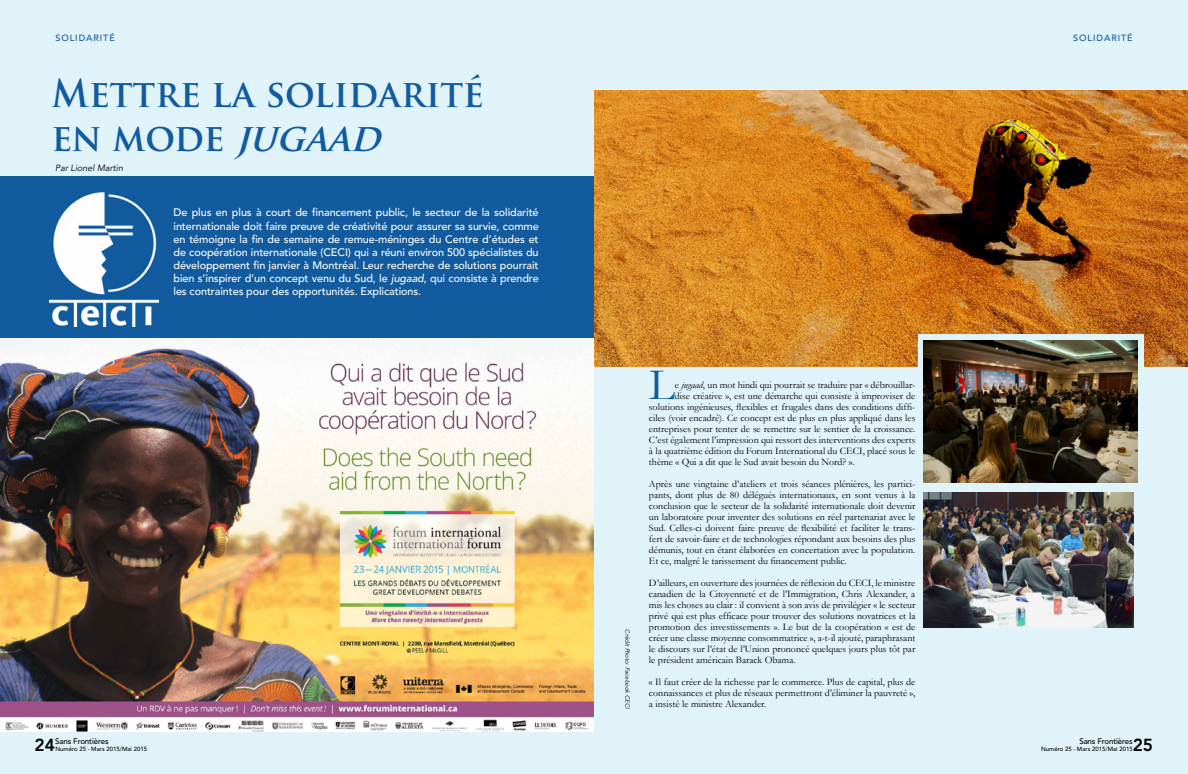
<style>
.page{position:relative;width:1188px;height:774px;background:#dff3f9}
.page>*{position:absolute;margin:0;border:0;box-sizing:border-box;transform-origin:0 0}
.t1{font:45.3px "Garamond";color:#125b9f}
.t2{font:700 37.4px/44.9px "Trajan Pro";color:#125b9f;scale:.96 1}
.t3{font:800 17.3px "Avenir LT Std";color:#000101}
.t4{font:800 17.3px "Avenir LT Std";color:#000}
.t5{font:500 10.9px/13.1px "Avenir LT Std";letter-spacing:-.01em;color:#fff;text-align:justify}
.t6{font:10px/11px "Garamond";color:#000;text-align:justify}
.t7{font:500 9px "Avenir LT Std";letter-spacing:.1em;color:#125b9f}
.t8{font:italic 9px "Avenir LT Std";color:#000}
.t9{font:500 8px "Avenir LT Std";letter-spacing:-.02em;color:#000}
.t10{font:500 6px "Avenir LT Std";color:#000}
.t11{font:italic 6px "Avenir LT Std";letter-spacing:-.005em;color:#000}
.s1{font-style:italic}
</style>
<div class="page">
<div style="left:0;top:177px;width:594px;height:162px;background:#125b9f"></div>
<img style="left:50px;top:192px;width:109px;height:134px">
<img style="left:594px;top:91px;width:594px;height:276px">
<img style="left:0;top:339px;width:594px;height:392px">
<svg style="left:918px;top:334px;width:225px;height:149px"></svg>
<img style="left:924px;top:341px;width:213px;height:142px">
<img style="left:924px;top:492px;width:209px;height:135px">
<p class="t7" style="left:55px;top:33px;width:61px">SOLIDARITÉ</p>
<p class="t7" style="left:1073px;top:33px;width:61px">SOLIDARITÉ</p>
<h2 class="t2" style="left:51px;top:71px;width:452px">Mettre la solidarité e n m o d e <span class="s1">JUGAAD</span></h2>
<p class="t8" style="left:55px;top:163px;width:69px">Par Lionel Martin</p>
<p class="t5" style="left:174px;top:206px;width:367px">De plus en plus à court de financement public, le secteur de la solidarité internationale doit faire preuve de créativité pour assurer sa survie, comme en témoigne la fin de semaine de remue-méninges du Centre d’études et de coopération internationale (CECI) qui a réuni environ 500 spécialistes du développement fin janvier à Montréal. Leur recherche de solutions pourrait bien s’inspirer d’un concept venu du Sud, le <span class="s1">jugaad</span>, qui consiste à prendre les contraintes pour des opportunités. Explications.</p>
<p class="t9" style="left:55px;top:737px;width:55px">Sans Frontières</p>
<h3 class="t4" style="left:35px;top:735px;width:22px">24</h3>
<p class="t10" style="left:55px;top:745px;width:93px">Numéro 25 - Mars 2015/Mai 2015</p>
<p class="t11" style="left:631px;top:629px;width:81px;rotate:90deg">Crédit Photo: Facebook CECI</p>
<h1 class="t1" style="left:649px;top:355px;width:27px">L</h1>
<p class="t6" style="left:675px;top:379px;width:242px">e <span class="s1">jugaad</span>, un mot hindi qui pourrait se traduire par « débrouillar-</p>
<p class="t6" style="left:675px;top:390px;width:242px">dise créative », est une démarche qui consiste à improviser de</p>
<p class="t6" style="left:649px;top:401px;width:268px">solutions ingénieuses, flexibles et frugales dans des conditions diffi-</p>
<p class="t6" style="left:649px;top:412px;width:268px">ciles (voir encadré). Ce concept est de plus en plus appliqué dans les</p>
<p class="t6" style="left:649px;top:423px;width:268px">entreprises pour tenter de se remettre sur le sentier de la croissance.</p>
<p class="t6" style="left:649px;top:434px;width:268px">C’est également l’impression qui ressort des interventions des experts</p>
<p class="t6" style="left:649px;top:445px;width:268px">à la quatrième édition du Forum International du CECI, placé sous le</p>
<p class="t6" style="left:649px;top:456px;width:207px">thème « Qui a dit que le Sud avait besoin du Nord? ».</p>
<p class="t6" style="left:649px;top:478px;width:268px">Après une vingtaine d’ateliers et trois séances plénières, les partici&shy;pants, dont plus de 80 délégués internationaux, en sont venus à la conclusion que le secteur de la solidarité internationale doit devenir un laboratoire pour inventer des solutions en réel partenariat avec le Sud. Celles-ci doivent faire preuve de flexibilité et faciliter le trans&shy;fert de savoir-faire et de technologies répondant aux besoins des plus démunis, tout en étant élaborées en concertation avec la population.<br>Et ce, malgré le tarissement du financement public.</p>
<p class="t6" style="left:649px;top:577px;width:268px">D’ailleurs, en ouverture des journées de réflexion du CECI, le ministre canadien de la Citoyenneté et de l’Immigration, Chris Alexander, a mis les choses au clair : il convient à son avis de privilégier « le secteur privé qui est plus efficace pour trouver des solutions novatrices et la promotion des investissements ». Le but de la coopération « est de créer une classe moyenne consommatrice », a-t-il ajouté, paraphrasant le discours sur l’état de l’Union prononcé quelques jours plus tôt par le président américain Barack Obama.</p>
<p class="t6" style="left:649px;top:676px;width:268px">« Il faut créer de la richesse par le commerce. Plus de capital, plus de connaissances et plus de réseaux permettront d’éliminer la pauvreté », a insisté le ministre Alexander.</p>
<p class="t9" style="left:1079px;top:737px;width:55px">Sans Frontières</p>
<p class="t10" style="left:1041px;top:746px;width:93px">Numéro 25 - Mars 2015/Mai 2015</p>
<h3 class="t3" style="left:1133px;top:735px;width:22px">25</h3>
</div>
